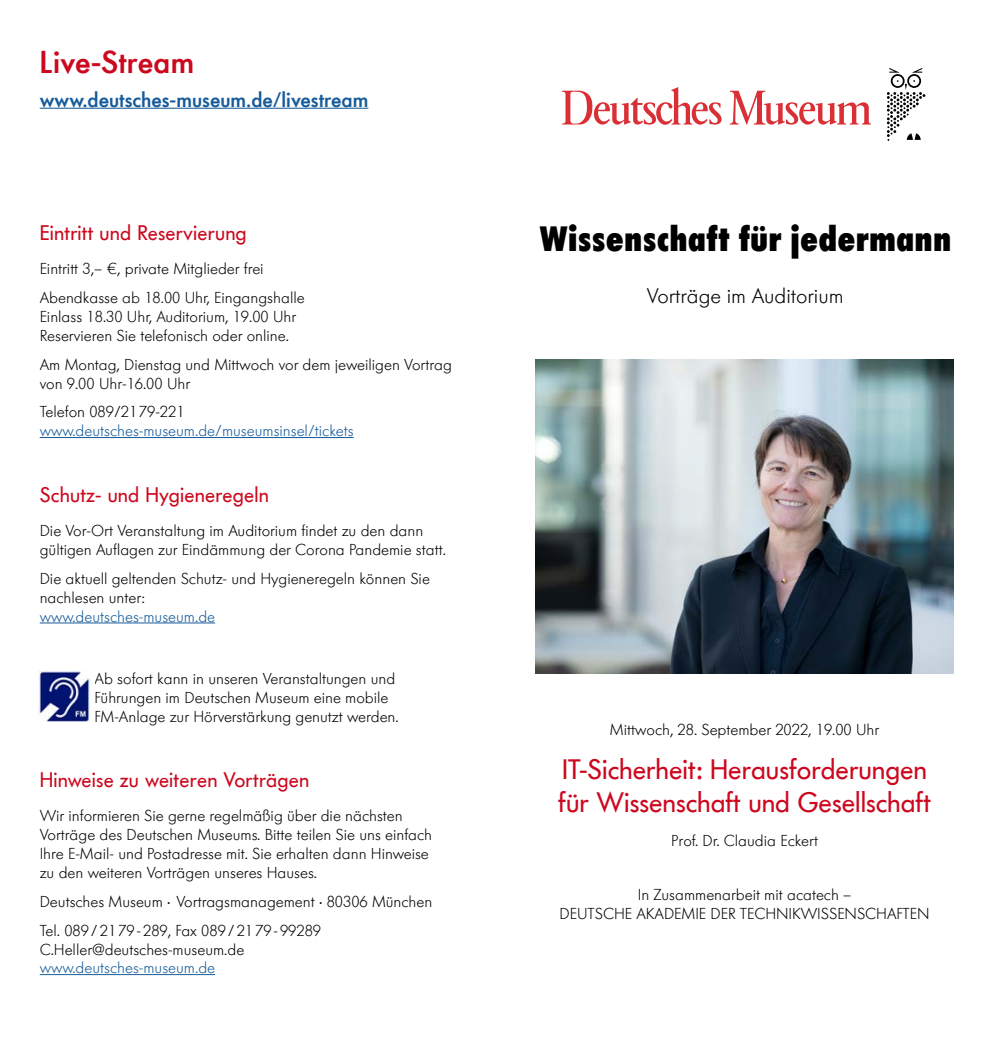
<style>
.page{position:relative;width:993px;height:1042px;background:#fff}
.page>*{position:absolute;margin:0;border:0;box-sizing:border-box;transform-origin:0 0}
._1_1_Wissenschaft_fü{font:800 condensed 35px "Futura BQ";letter-spacing:.025em;color:#000}
._4_1_Live-Stream{font:500 31.5px "Futura BQ";letter-spacing:.01em;color:#cd071e}
._1_4_Rot_Titel{font:28px/33.6px "Futura BQ";color:#cd071e}
._4_3_Rot_Infozeilen{font:21px "Futura BQ";letter-spacing:.01em;color:#cd071e}
._4_2_www_deutsches-m{font:500 21px "Futura BQ";color:#165b9a}
._1_2_Vorträge_im_Ehr{font:300 21px "Futura BQ";color:#000}
._4_4_Info_GT{font:300 15.75px/18.9px "Futura BQ";color:#000}
._4_4_Info_GT-2{font:300 15.75px "Futura BQ";color:#165b9a}
._1_3_Datum{font:300 15.75px "Futura BQ";color:#000}
._1_5_ReferentIn{font:300 15.75px "Futura BQ";color:#000}
</style>
<div class="page">
<svg style="left:886px;top:68px;width:39px;height:73px"></svg>
<svg style="left:562px;top:87px;width:159px;height:38px"></svg>
<svg style="left:729px;top:91px;width:141px;height:34px"></svg>
<img style="left:535px;top:359px;width:417px;height:315px">
<hr style="left:40px;top:974px;width:175px;height:1px;background:#165b9a">
<img style="left:38px;top:670px;width:53px;height:51px">
<hr style="left:40px;top:108px;width:328px;height:1px;background:#165b9a">
<hr style="left:40px;top:437px;width:313px;height:1px;background:#165b9a">
<hr style="left:40px;top:622px;width:175px;height:1px;background:#165b9a">
<p class="_4_1_Live-Stream" style="left:40px;top:42px;width:156px">Live-Stream</p>
<p class="_4_2_www_deutsches-m" style="left:40px;top:86px;width:330px">www.deutsches-museum.de/livestream</p>
<p class="_4_3_Rot_Infozeilen" style="left:40px;top:219px;width:208px">Eintritt und Reservierung</p>
<p class="_4_4_Info_GT" style="left:40px;top:259px;width:225px">Eintritt 3,– €, private Mitglieder frei</p>
<p class="_4_4_Info_GT" style="left:40px;top:288px;width:266px">Abendkasse ab 18.00 Uhr, Eingangshalle<br>Einlass 18.30 Uhr, Auditorium, 19.00 Uhr<br>Reservieren Sie telefonisch oder online.</p>
<p class="_4_4_Info_GT" style="left:40px;top:355px;width:413px">Am Montag, Dienstag und Mittwoch vor dem jeweiligen Vortrag von 9.00 Uhr-16.00 Uhr</p>
<p class="_4_4_Info_GT" style="left:40px;top:402px;width:146px">Telefon 089/2179-221</p>
<p class="_4_4_Info_GT-2" style="left:40px;top:421px;width:315px">www.deutsches-museum.de/museumsinsel/tickets</p>
<p class="_4_3_Rot_Infozeilen" style="left:40px;top:481px;width:230px">Schutz- und Hygieneregeln</p>
<p class="_4_4_Info_GT" style="left:40px;top:521px;width:407px">Die Vor-Ort Veranstaltung im Auditorium findet zu den dann gültigen Auflagen zur Eindämmung der Corona Pandemie statt.</p>
<p class="_4_4_Info_GT" style="left:40px;top:569px;width:391px">Die aktuell geltenden Schutz- und Hygieneregeln können Sie nachlesen unter:</p>
<p class="_4_4_Info_GT-2" style="left:40px;top:606px;width:177px">www.deutsches-museum.de</p>
<p class="_4_4_Info_GT" style="left:95px;top:669px;width:305px">Ab sofort kann in unseren Veranstaltungen und<br>Führungen im Deutschen Museum eine mobile<br>FM-Anlage zur Hörverstärkung genutzt werden.</p>
<p class="_4_3_Rot_Infozeilen" style="left:40px;top:766px;width:271px">Hinweise zu weiteren Vorträgen</p>
<p class="_4_4_Info_GT" style="left:40px;top:806px;width:394px">Wir informieren Sie gerne regelmäßig über die nächsten Vorträge des Deutschen Museums. Bitte teilen Sie uns einfach Ihre E-Mail- und Postadresse mit. Sie erhalten dann Hinweise zu den weiteren Vorträgen unseres Hauses.</p>
<p class="_4_4_Info_GT" style="left:40px;top:892px;width:394px">Deutsches Museum · Vortragsmanagement · 80306 München</p>
<p class="_4_4_Info_GT" style="left:40px;top:920px;width:283px">Tel. 089/2179-289, Fax 089/2179-99289<br>C.Heller@deutsches-museum.de</p>
<p class="_4_4_Info_GT-2" style="left:40px;top:957px;width:177px">www.deutsches-museum.de</p>
<p class="_1_1_Wissenschaft_fü" style="left:539px;top:216px;width:412px">Wissenschaft für jedermann</p>
<p class="_1_2_Vorträge_im_Ehr" style="left:646px;top:282px;width:198px">Vorträge im Auditorium</p>
<p class="_1_3_Datum" style="left:609px;top:719px;width:271px">Mittwoch, 28. September 2022, 19.00 Uhr</p>
<p class="_1_4_Rot_Titel" style="left:558px;top:752px;width:374px">IT-Sicherheit: Herausforderungen für Wissenschaft und Gesellschaft</p>
<p class="_1_5_ReferentIn" style="left:671px;top:830px;width:148px">Prof. Dr. Claudia Eckert</p>
<p class="_4_4_Info_GT" style="left:559px;top:885px;width:371px;text-align:center">In Zusammenarbeit mit acatech –<br>DEUTSCHE AKADEMIE DER TECHNIKWISSENSCHAFTEN</p>
</div>
